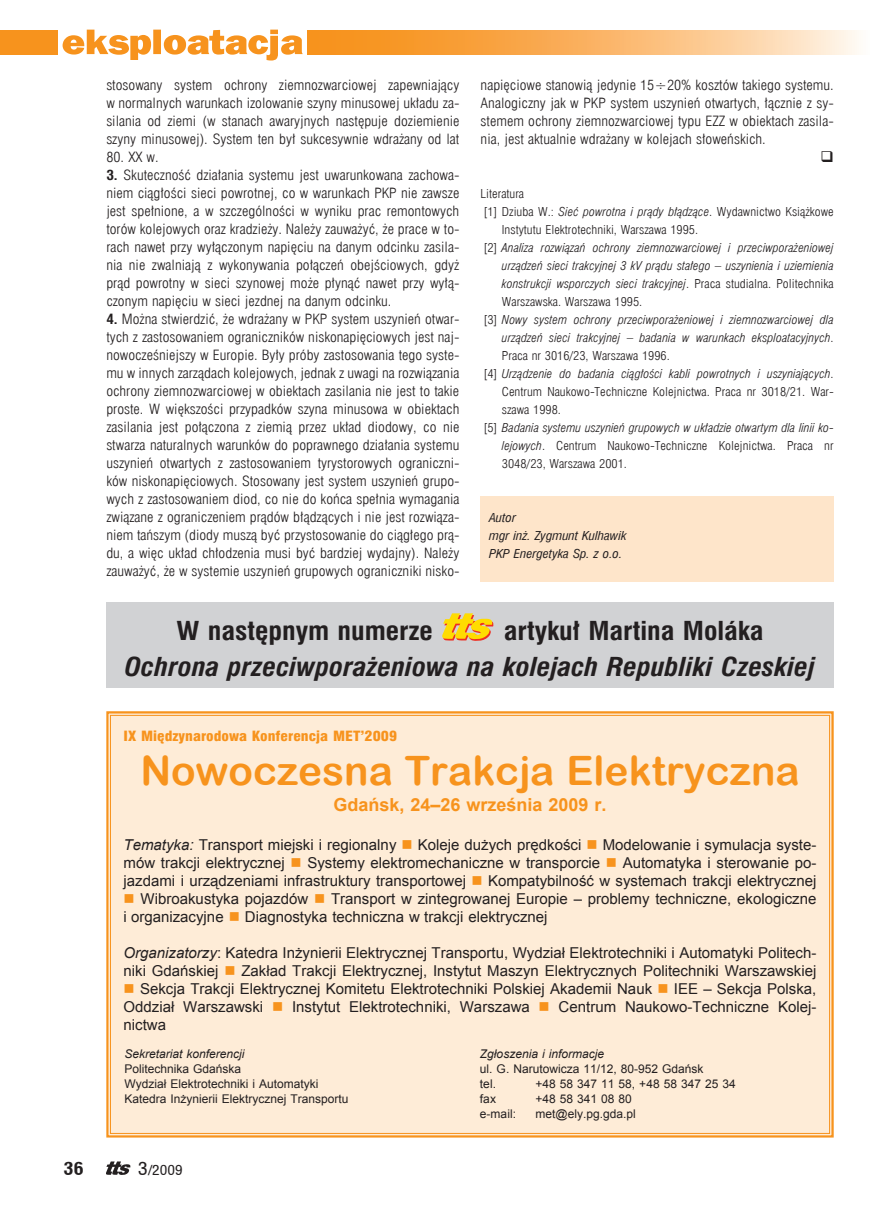
<style>
.page{position:relative;width:872px;height:1212px;background:#fff}
.page>*{position:absolute;margin:0;border:0;box-sizing:border-box;transform-origin:0 0}
.t1{font:40.5px "Arial Rounded MT Bold";color:#f7931d}
.t2{font:italic 25.5px "Swis 721 Cn EU Bold";color:#231f20;scale:1.1 1}
.t3{font:25.5px "Swis 721 Cn EU Bold";color:#231f20;scale:1.1 1}
.t4{font:700 18px "Arial";color:#f7931d}
.t5{font:700 18px "Switzerland Condpl";color:#231f20;scale:1.1 1}
.t6{font:15px/18px "Arial";color:#231f20;text-align:justify}
.t7{font:13.8px/18px "Swis 721 Lt Cn EU Normal";color:#231f20;text-align:justify;scale:1.1 1}
.t8{font:13.8px "Swis 721 Blk Cn EU Normal";color:#f7931d;scale:1.1 1}
.t9{font:13.8px "Switzerland Condpl";color:#231f20;scale:1.1 1}
.t10{font:12px/18px "Swis 721 Lt Cn EU Italic";color:#231f20;text-align:justify;scale:1.1 1}
.t11{font:12px/18px "Swis 721 Lt Cn EU Normal";color:#231f20;scale:1.1 1}
.t12{font:12px "Arial";color:#231f20}
.t13{font:12px/18px "Swis 721 Cn EU Italic";color:#231f20;scale:1.1 1}
.t14{font:italic 12px "Arial";color:#231f20}
.s1{font-family:"Swis 721 Cn EU Bold"}
.s2{font-family:"Swis 721 Lt Cn EU Italic"}
.s3{font-family:"Swis 721 Lt Cn EU Normal"}
.s4{font-style:italic}
.s5{color:#f7931d}
.s6{font-size:18px}
</style>
<div class="page">
<div style="left:0;top:30px;width:57px;height:25px;background:#f7931d"></div>
<svg style="left:307px;top:30px;width:552px;height:25px;background:#fab76a"></svg>
<svg style="left:106px;top:1161px;width:24px;height:14px"></svg>
<svg style="left:63px;top:30px;width:240px;height:31px"></svg>
<div style="left:480px;top:496px;width:353px;height:85px;background:#fee5ca"></div>
<div style="left:106px;top:602px;width:727px;height:86px;background:#d1d2d4"></div>
<svg style="left:442px;top:613px;width:52px;height:28px"></svg>
<div style="left:106px;top:711px;width:728px;height:427px;background:#feecd7"></div>
<p class="t7" style="left:106px;top:76px;width:322px">stosowany system ochrony ziemnozwarciowej zapewniający w normalnych warunkach izolowanie szyny minusowej układu za&shy;silania od ziemi (w stanach awaryjnych następuje doziemienie szyny minusowej). System ten był sukcesywnie wdrażany od lat</p>
<p class="t7" style="left:106px;top:148px;width:49px">80. XX w.</p>
<p class="t7" style="left:106px;top:166px;width:322px"><span class="s1">3.</span> Skuteczność działania systemu jest uwarunkowana zachowa&shy;niem ciągłości sieci powrotnej, co w warunkach PKP nie zawsze jest spełnione, a w szczególności w wyniku prac remontowych torów kolejowych oraz kradzieży. Należy zauważyć, że prace w to&shy;rach nawet przy wyłączonym napięciu na danym odcinku zasila&shy;nia nie zwalniają z wykonywania połączeń obejściowych, gdyż prąd powrotny w sieci szynowej może płynąć nawet przy wyłą&shy;czonym napięciu w sieci jezdnej na danym odcinku.</p>
<p class="t7" style="left:106px;top:310px;width:322px"><span class="s1">4.</span> Można stwierdzić, że wdrażany w PKP system uszynień otwar&shy;tych z zastosowaniem ograniczników niskonapięciowych jest naj&shy;nowocześniejszy w Europie. Były próby zastosowania tego syste&shy;mu w innych zarządach kolejowych, jednak z uwagi na rozwiązania ochrony ziemnozwarciowej w obiektach zasilania nie jest to takie proste. W większości przypadków szyna minusowa w obiektach zasilania jest połączona z ziemią przez układ diodowy, co nie stwarza naturalnych warunków do poprawnego działania systemu uszynień otwartych z zastosowaniem tyrystorowych ograniczni&shy;ków niskonapięciowych. Stosowany jest system uszynień grupo&shy;wych z zastosowaniem diod, co nie do końca spełnia wymagania związane z ograniczeniem prądów błądzących i nie jest rozwiąza&shy;niem tańszym (diody muszą być przystosowanie do ciągłego prą&shy;du, a więc układ chłodzenia musi być bardziej wydajny). Należy zauważyć, że w systemie uszynień grupowych ograniczniki nisko-</p>
<p class="t7" style="left:480px;top:76px;width:322px">napięciowe stanowią jedynie 15÷20% kosztów takiego systemu.<br>Analogiczny jak w PKP system uszynień otwartych, łącznie z sy&shy;stemem ochrony ziemnozwarciowej typu EZZ w obiektach zasila&shy;nia, jest aktualnie wdrażany w kolejach słoweńskich.</p>
<p class="t11" style="left:480px;top:185px;width:41px">Literatura</p>
<p class="t11" style="left:483px;top:203px;width:320px">[1] Dziuba W.: <span class="s2">Sieć powrotna i prądy błądzące</span>. Wydawnictwo Książkowe</p>
<p class="t11" style="left:502px;top:221px;width:180px">Instytutu Elektrotechniki, Warszawa 1995.</p>
<p class="t10" style="left:502px;top:239px;width:303px;text-indent:-19px"><span class="s3">[2]</span> Analiza rozwiązań ochrony ziemnozwarciowej i przeciwporażeniowej urządzeń sieci trakcyjnej 3 kV prądu stałego – uszynienia i uziemienia konstrukcji wsporczych sieci trakcyjnej<span class="s3">. Praca studialna. Politechnika</span></p>
<p class="t11" style="left:502px;top:293px;width:129px">Warszawska. Warszawa 1995.</p>
<p class="t10" style="left:483px;top:311px;width:320px;text-align:right"><span class="s3">[3]</span> Nowy system ochrony przeciwporażeniowej i ziemnozwarciowej dla urządzeń sieci trakcyjnej – badania w warunkach eksploatacyjnych<span class="s3">.</span></p>
<p class="t11" style="left:502px;top:347px;width:154px">Praca nr 3016/23, Warszawa 1996.</p>
<p class="t10" style="left:483px;top:365px;width:320px"><span class="s3">[4]</span> Urządzenie do badania ciągłości kabli powrotnych i uszyniających<span class="s3">.</span></p>
<p class="t11" style="left:502px;top:383px;width:303px">Centrum Naukowo-Techniczne Kolejnictwa. Praca nr 3018/21. War&shy;szawa 1998.</p>
<p class="t10" style="left:483px;top:419px;width:320px"><span class="s3">[5]</span> Badania systemu uszynień grupowych w układzie otwartym dla linii ko-</p>
<p class="t11" style="left:502px;top:437px;width:303px"><span class="s2">lejowych</span>. Centrum Naukowo-Techniczne Kolejnictwa. Praca nr<br>3048/23, Warszawa 2001.</p>
<p class="t13" style="left:489px;top:509px;width:126px">Autor<br>mgr inż. Zygmunt Kulhawik<br>PKP Energetyka Sp. z o.o.</p>
<h2 class="t3" style="left:176px;top:616px;width:234px">W następnym numerze</h2>
<h2 class="t3" style="left:504px;top:616px;width:237px">artykuł Martina Moláka</h2>
<h2 class="t2" style="left:125px;top:651px;width:629px">Ochrona przeciwporażeniowa na kolejach Republiki Czeskiej</h2>
<p class="t8" style="left:124px;top:727px;width:250px">IX Międzynarodowa Konferencja MET’2009</p>
<h1 class="t1" style="left:140px;top:746px;width:661px">Nowoczesna Trakcja Elektryczna</h1>
<h3 class="t4" style="left:333px;top:792px;width:275px">Gdańsk, 24–26 września 2009 r.</h3>
<p class="t6" style="left:124px;top:835px;width:694px"><span class="s4">Tematyka:</span> Transport miejski i regionalny <span class="s5">■</span> Koleje dużych prędkości <span class="s5">■</span> Modelowanie i symulacja syste&shy;mów trakcji elektrycznej <span class="s5">■</span> Systemy elektromechaniczne w transporcie <span class="s5">■</span> Automatyka i sterowanie po&shy;jazdami i urządzeniami infrastruktury transportowej <span class="s5">■</span> Kompatybilność w systemach trakcji elektrycznej</p>
<p class="t6" style="left:124px;top:889px;width:694px"><span class="s5">■</span> Wibroakustyka pojazdów <span class="s5">■</span> Transport w zintegrowanej Europie – problemy techniczne, ekologiczne i organizacyjne <span class="s5">■</span> Diagnostyka techniczna w trakcji elektrycznej</p>
<p class="t6" style="left:124px;top:943px;width:694px"><span class="s4">Organizatorzy</span>: Katedra Inżynierii Elektrycznej Transportu, Wydział Elektrotechniki i Automatyki Politech&shy;niki Gdańskiej <span class="s5">■</span> Zakład Trakcji Elektrycznej, Instytut Maszyn Elektrycznych Politechniki Warszawskiej</p>
<p class="t6" style="left:124px;top:979px;width:694px"><span class="s5">■</span> Sekcja Trakcji Elektrycznej Komitetu Elektrotechniki Polskiej Akademii Nauk <span class="s5">■</span> IEE – Sekcja Polska, Oddział Warszawski <span class="s5">■</span> Instytut Elektrotechniki, Warszawa <span class="s5">■</span> Centrum Naukowo-Techniczne Kolej&shy;nictwa</p>
<p class="t14" style="left:124px;top:1046px;width:122px">Sekretariat konferencji</p>
<p class="t14" style="left:480px;top:1046px;width:126px">Zgłoszenia i informacje</p>
<p class="t12" style="left:124px;top:1061px;width:118px">Politechnika Gdańska</p>
<p class="t12" style="left:480px;top:1061px;width:225px">ul. G. Narutowicza 11/12, 80-952 Gdańsk</p>
<p class="t12" style="left:124px;top:1076px;width:196px">Wydział Elektrotechniki i Automatyki</p>
<p class="t12" style="left:480px;top:1076px;width:18px">tel.</p>
<p class="t12" style="left:535px;top:1076px;width:202px">+48 58 347 11 58, +48 58 347 25 34</p>
<p class="t12" style="left:124px;top:1091px;width:226px">Katedra Inżynierii Elektrycznej Transportu</p>
<p class="t12" style="left:480px;top:1091px;width:18px">fax</p>
<p class="t12" style="left:535px;top:1091px;width:98px">+48 58 341 08 80</p>
<p class="t12" style="left:480px;top:1106px;width:37px">e-mail:</p>
<p class="t12" style="left:535px;top:1106px;width:102px">met@ely.pg.gda.pl</p>
<h3 class="t5" style="left:64px;top:1157px;width:19px">36</h3>
<p class="t9" style="left:138px;top:1160px;width:42px"><span class="s6">3</span>/2009</p>
</div>
